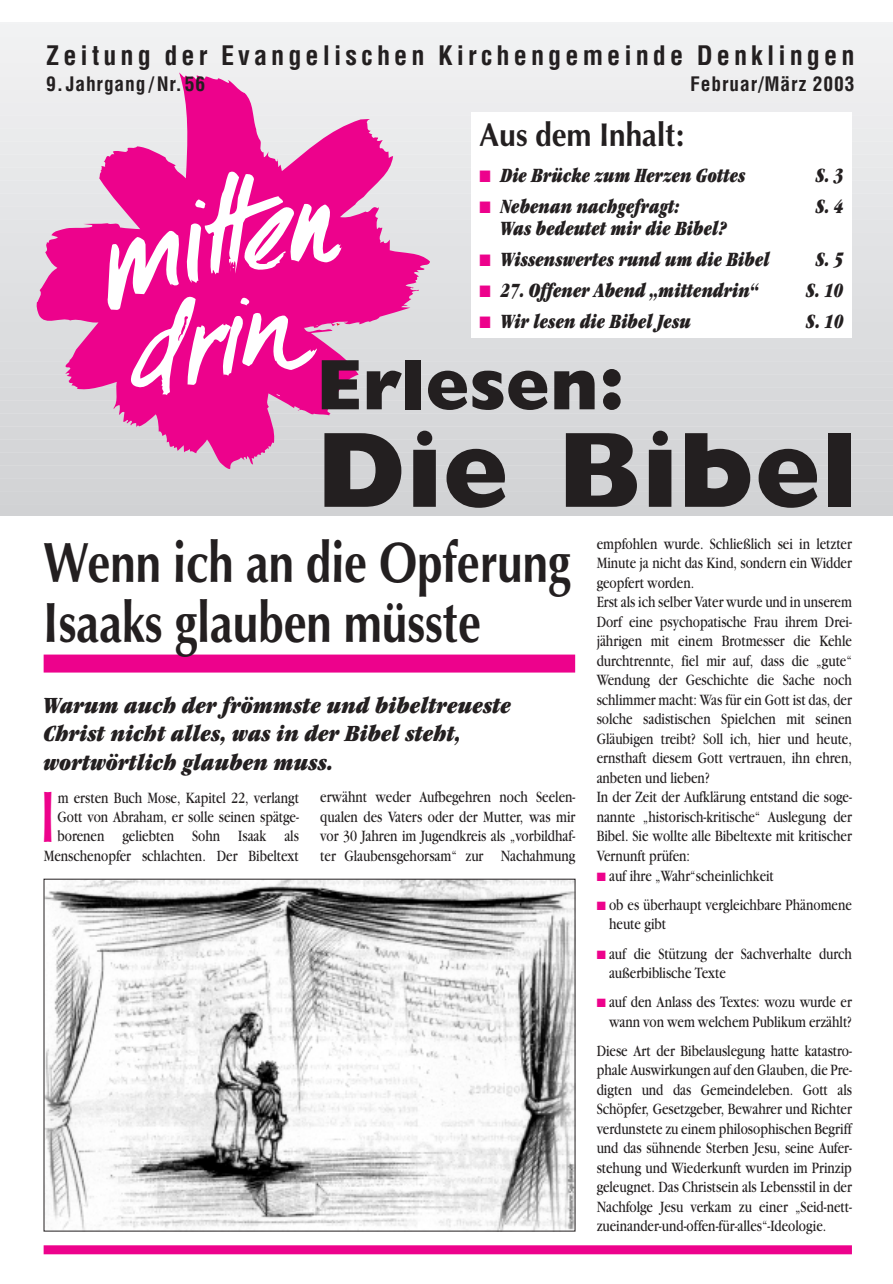
<style>
.page{position:relative;width:893px;height:1284px;background:#fff}
.page>*{position:absolute;margin:0;border:0;box-sizing:border-box;transform-origin:0 0}
.t1{font:800 108px "M Gill Sans";color:#231f20}
.t2{font:700 73.35px "Optima";color:#ed028c;scale:.6 1}
.t3{font:800 72px "M Gill Sans";color:#231f20}
.t4{font:700 57px/60px "Optima";color:#231f20;scale:.8 1}
.t5{font:700 33px "Optima";color:#231f20;scale:.9 1}
.t6{font:700 condensed 26.25px "Helvetica";letter-spacing:.155em;color:#231f20}
.t7{font:italic ultra-condensed 24px/28.5px "Garamond";color:#231f20}
.t8{font:italic ultra-condensed 21px "Garamond";color:#231f20;scale:.9 1}
.t9{font:700 condensed 19.5px "Helvetica";letter-spacing:.045em;color:#231f20}
.t10{font:16.5px/19.5px "Garamond";color:#231f20;scale:.8 1}
.s1{color:#ed028c}
</style>
<div class="page">
<div style="left:0;top:22px;width:892px;height:5px;background:#f2f3f4"></div>
<div style="left:0;top:23px;width:892px;height:17px;background:#f1f2f3"></div>
<div style="left:0;top:36px;width:892px;height:17px;background:#f0f1f2"></div>
<div style="left:0;top:49px;width:892px;height:17px;background:#f0f0f1"></div>
<div style="left:0;top:61px;width:892px;height:18px;background:#efeff0"></div>
<div style="left:0;top:74px;width:892px;height:18px;background:#eeeeef"></div>
<div style="left:0;top:87px;width:892px;height:18px;background:#ededee"></div>
<div style="left:0;top:100px;width:892px;height:18px;background:#ececee"></div>
<div style="left:0;top:113px;width:892px;height:18px;background:#ebebed"></div>
<div style="left:0;top:126px;width:892px;height:18px;background:#eaebec"></div>
<div style="left:0;top:139px;width:892px;height:18px;background:#e9eaeb"></div>
<div style="left:0;top:152px;width:892px;height:18px;background:#e8e9ea"></div>
<div style="left:0;top:165px;width:892px;height:18px;background:#e7e8e9"></div>
<div style="left:0;top:178px;width:892px;height:18px;background:#e6e7e9"></div>
<div style="left:0;top:191px;width:892px;height:18px;background:#e5e6e8"></div>
<div style="left:0;top:204px;width:892px;height:18px;background:#e4e5e7"></div>
<div style="left:0;top:217px;width:892px;height:18px;background:#e3e4e6"></div>
<div style="left:0;top:230px;width:892px;height:18px;background:#e2e3e5"></div>
<div style="left:0;top:243px;width:892px;height:17px;background:#e1e2e4"></div>
<div style="left:0;top:256px;width:892px;height:17px;background:#e1e2e4"></div>
<div style="left:0;top:269px;width:892px;height:17px;background:#e0e1e3"></div>
<div style="left:0;top:282px;width:892px;height:17px;background:#dfe0e2"></div>
<div style="left:0;top:295px;width:892px;height:17px;background:#dedfe1"></div>
<div style="left:0;top:308px;width:892px;height:17px;background:#dddee0"></div>
<div style="left:0;top:321px;width:892px;height:17px;background:#dcdddf"></div>
<div style="left:0;top:333px;width:892px;height:18px;background:#dcdddf"></div>
<div style="left:0;top:346px;width:892px;height:18px;background:#dbdcde"></div>
<div style="left:0;top:359px;width:892px;height:18px;background:#dadbdd"></div>
<div style="left:0;top:372px;width:892px;height:18px;background:#d9dadc"></div>
<div style="left:0;top:385px;width:892px;height:18px;background:#d8d9db"></div>
<div style="left:0;top:398px;width:892px;height:18px;background:#d8d9db"></div>
<div style="left:0;top:411px;width:892px;height:18px;background:#d7d8da"></div>
<div style="left:0;top:424px;width:892px;height:18px;background:#d6d7d9"></div>
<div style="left:0;top:437px;width:892px;height:18px;background:#d5d6d8"></div>
<div style="left:0;top:450px;width:892px;height:18px;background:#d4d5d7"></div>
<div style="left:0;top:463px;width:892px;height:18px;background:#d4d5d7"></div>
<div style="left:0;top:476px;width:892px;height:18px;background:#d3d4d6"></div>
<div style="left:0;top:489px;width:892px;height:18px;background:#d2d3d5"></div>
<div style="left:0;top:502px;width:892px;height:14px;background:#d1d2d4"></div>
<div style="left:471px;top:112px;width:380px;height:226px;background:#fff"></div>
<svg style="left:36px;top:72px;width:394px;height:397px"></svg>
<svg style="left:107px;top:170px;width:234px;height:226px;background:#f043a9"></svg>
<div style="left:44px;top:1245px;width:807px;height:9px;background:#ed028c"></div>
<div style="left:44px;top:655px;width:531px;height:18px;background:#ed028c"></div>
<img style="left:46px;top:881px;width:527px;height:348px">
<h3 class="t6" style="left:46px;top:45px;width:809px">Zeitung der Evangelischen Kirchengemeinde Denklingen</h3>
<p class="t9" style="left:46px;top:77px;width:160px">9.Jahrgang/Nr.56</p>
<p class="t9" style="left:690px;top:77px;width:166px">Februar/März 2003</p>
<h3 class="t5" style="left:479px;top:122px;width:228px">Aus dem Inhalt:</h3>
<p class="t8" style="left:479px;top:167px;width:297px"><span class="s1">■</span> Die Brücke zum Herzen Gottes</p>
<p class="t8" style="left:815px;top:167px;width:33px">S. 3</p>
<p class="t8" style="left:479px;top:198px;width:223px"><span class="s1">■</span> Nebenan nachgefragt:</p>
<p class="t8" style="left:815px;top:198px;width:33px">S. 4</p>
<p class="t8" style="left:500px;top:221px;width:253px">Was bedeutet mir die Bibel?</p>
<p class="t8" style="left:479px;top:252px;width:324px"><span class="s1">■</span> Wissenswertes rund um die Bibel</p>
<p class="t8" style="left:815px;top:252px;width:33px">S. 5</p>
<p class="t8" style="left:479px;top:283px;width:311px"><span class="s1">■</span> 27. Offener Abend „mittendrin“</p>
<p class="t8" style="left:805px;top:283px;width:43px">S. 10</p>
<p class="t8" style="left:479px;top:314px;width:236px"><span class="s1">■</span> Wir lesen die Bibel Jesu</p>
<p class="t8" style="left:805px;top:314px;width:43px">S. 10</p>
<h3 class="t3" style="left:316px;top:358px;width:310px">Erlesen:</h3>
<h1 class="t1" style="left:316px;top:429px;width:542px">Die Bibel</h1>
<h3 class="t4" style="left:44px;top:538px;width:660px">Wenn ich an die Opferung<br>Isaaks glauben müsste</h3>
<h3 class="t7" style="left:44px;top:693px;width:469px">Warum auch der frömmste und bibeltreueste<br>Christ nicht alles, was in der Bibel steht, wortwörtlich glauben muss.</h3>
<h2 class="t2" style="left:41px;top:786px;width:26px">I</h2>
<p class="t10" style="left:44px;top:789px;width:320px;text-align:right">m ersten Buch Mose, Kapitel 22, verlangt Gott von Abraham, er solle seinen spätge&shy;borenen geliebten Sohn Isaak als Menschenopfer schlachten. Der Bibeltext</p>
<p class="t10" style="left:320px;top:789px;width:320px;text-align:justify">erwähnt weder Aufbegehren noch Seelen&shy;qualen des Vaters oder der Mutter, was mir vor 30 Jahren im Jugendkreis als „vorbildhaf&shy;ter Glaubensgehorsam“ zur Nachahmung</p>
<p class="t10" style="left:596px;top:536px;width:320px">empfohlen wurde. Schließlich sei in letzter Minute ja nicht das Kind, sondern ein Widder geopfert worden.<br>Erst als ich selber Vater wurde und in unserem Dorf eine psychopatische Frau ihrem Drei&shy;jährigen mit einem Brotmesser die Kehle durchtrennte, fiel mir auf, dass die „gute“ Wendung der Geschichte die Sache noch schlimmer macht: Was für ein Gott ist das, der solche sadistischen Spielchen mit seinen Gläubigen treibt? Soll ich, hier und heute, ernsthaft diesem Gott vertrauen, ihn ehren, anbeten und lieben?<br>In der Zeit der Aufklärung entstand die soge&shy;nannte „historisch-kritische“ Auslegung der Bibel. Sie wollte alle Bibeltexte mit kritischer Vernunft prüfen:</p>
<p class="t10" style="left:596px;top:867px;width:223px"><span class="s1">■</span> auf ihre „Wahr“scheinlichkeit</p>
<p class="t10" style="left:609px;top:896px;width:305px;text-indent:-12px"><span class="s1">■</span> ob es überhaupt vergleichbare Phänomene heute gibt</p>
<p class="t10" style="left:609px;top:945px;width:305px;text-indent:-12px"><span class="s1">■</span> auf die Stützung der Sachverhalte durch außerbiblische Texte</p>
<p class="t10" style="left:596px;top:994px;width:320px;text-align:right"><span class="s1">■</span> auf den Anlass des Textes: wozu wurde er wann von wem welchem Publikum erzählt?</p>
<p class="t10" style="left:596px;top:1043px;width:320px;text-align:justify">Diese Art der Bibelauslegung hatte katastro&shy;phale Auswirkungen auf den Glauben, die Pre&shy;digten und das Gemeindeleben. Gott als Schöpfer, Gesetzgeber, Bewahrer und Richter verdunstete zu einem philosophischen Begriff und das sühnende Sterben Jesu, seine Aufer&shy;stehung und Wiederkunft wurden im Prinzip geleugnet. Das Christsein als Lebensstil in der Nachfolge Jesu verkam zu einer „Seid-nett&shy;zueinander-und-offen-für-alles“-Ideologie.</p>
</div>
